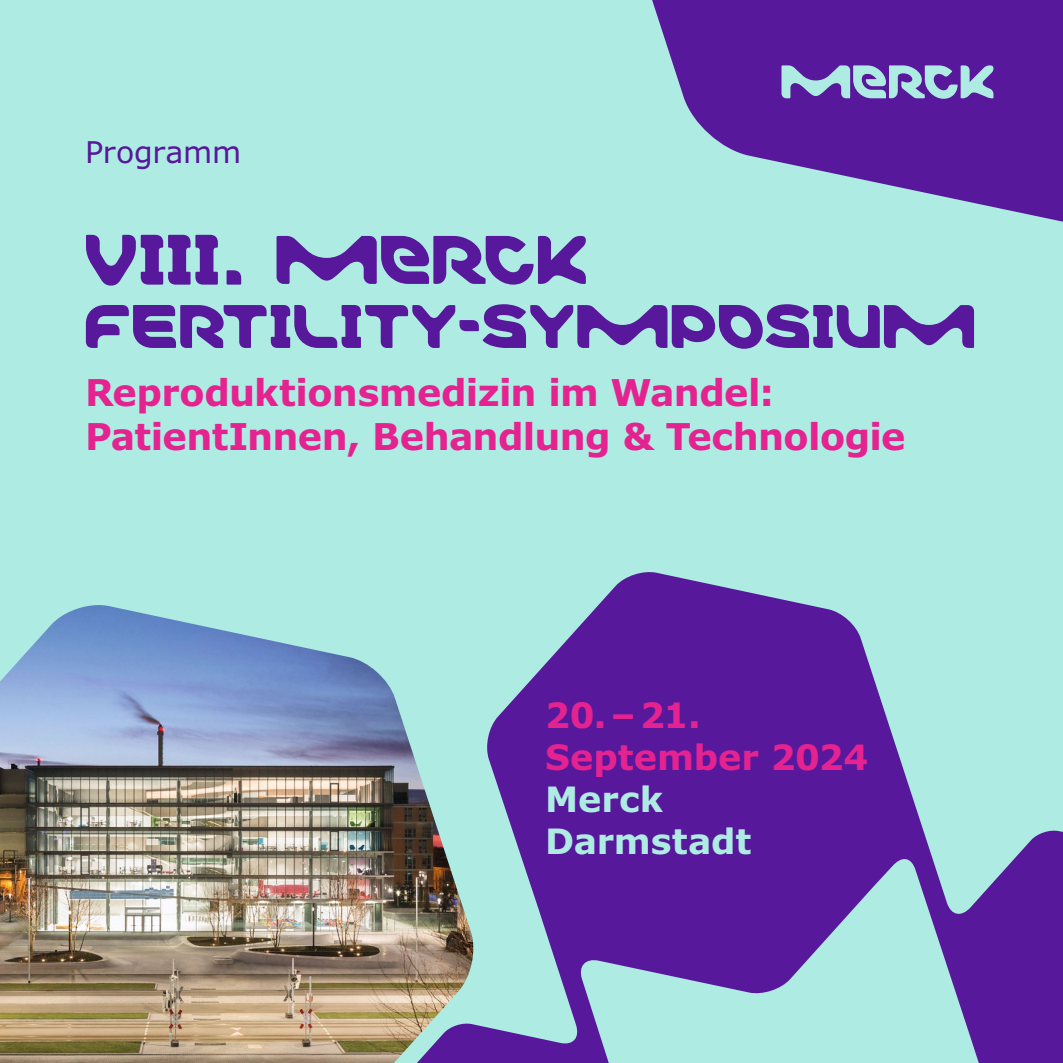
<style>
.page{position:relative;width:1063px;height:1063px;background:#aeece3}
.page>*{position:absolute;margin:0;border:0;box-sizing:border-box;transform-origin:0 0}
.t1{font:72.5px "Merck";color:#58189c}
.t2{font:62.5px "Merck";color:#58189c}
.t3{font:700 37px/44.5px "Verdana Pro";letter-spacing:-.02em;color:#e42391}
.t4{font:700 35px/42px "Verdana Pro";letter-spacing:-.005em;color:#e42391}
.t5{font:700 35px/42px "Verdana Pro";letter-spacing:-.005em;color:#aeece3}
.t6{font:30px "Verdana Pro";letter-spacing:-.005em;color:#58189c}
</style>
<div class="page">
<svg style="left:477px;top:572px;width:586px;height:491px;fill:#58189c"></svg>
<svg style="left:580px;top:0;width:483px;height:236px;fill:#58189c"></svg>
<img style="left:0;top:605px;width:477px;height:458px">
<svg style="left:277px;top:236px;width:309px;height:49px"></svg>
<svg style="left:781px;top:65px;width:212px;height:34px"></svg>
<p class="t6" style="left:85px;top:133px;width:158px">Programm</p>
<p class="t1" style="left:85px;top:216px;width:166px">VIII.</p>
<p class="t2" style="left:85px;top:289px;width:894px">FERTILITY-SYMPOSIUM</p>
<p class="t3" style="left:85px;top:370px;width:822px">Reproduktionsmedizin im Wandel:<br>PatientInnen, Behandlung &amp; Technologie</p>
<p class="t4" style="left:545px;top:695px;width:325px">20.–21.<br>September 2024</p>
<p class="t5" style="left:545px;top:779px;width:208px">Merck<br>Darmstadt</p>
</div>
